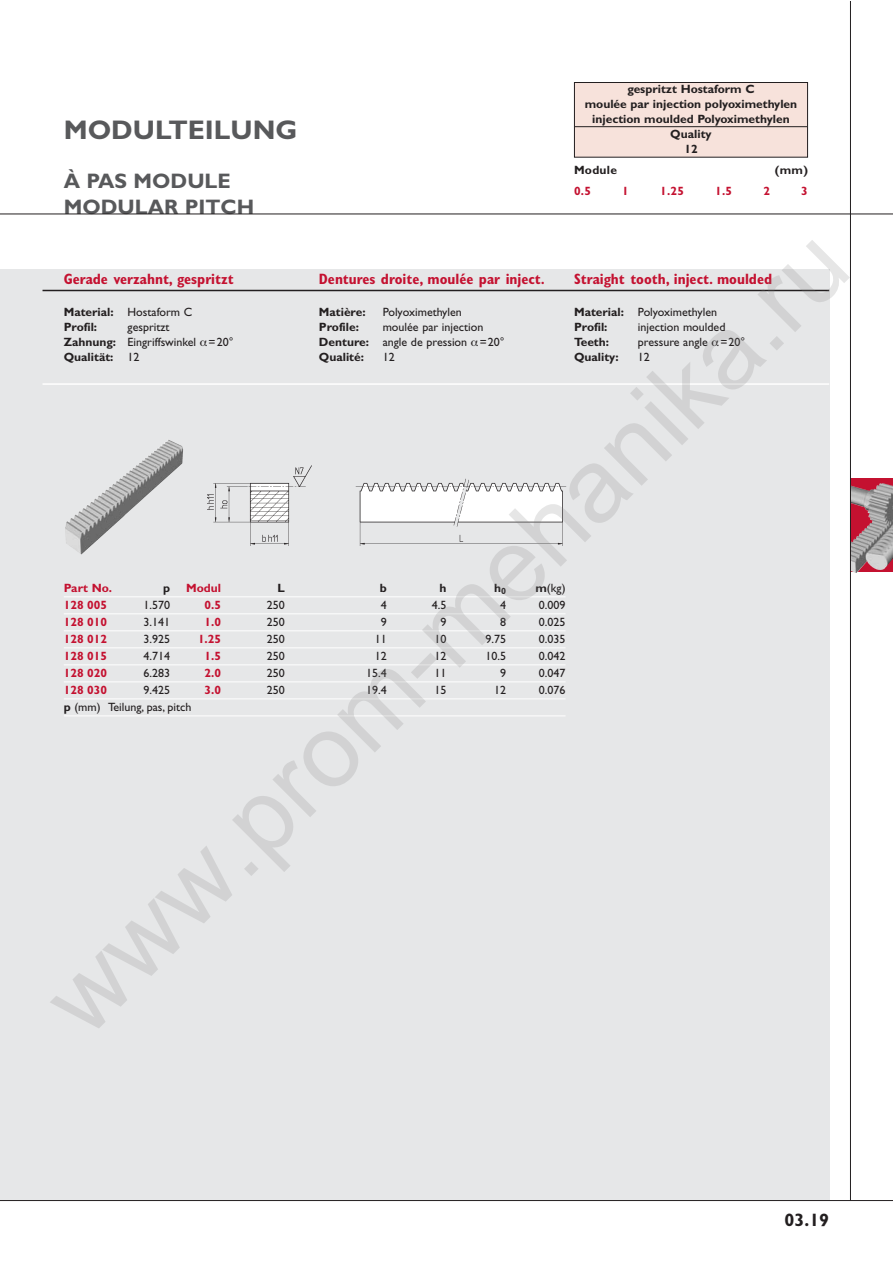
<style>
.page{position:relative;width:893px;height:1263px;background:#fff}
.page>*{position:absolute;margin:0;border:0;box-sizing:border-box;transform-origin:0 0}
.t1{font:102.9px "Arial";color:rgb(128 128 128/.2)}
.t2{font:700 27px "Gill Sans";color:#58595b}
.t3{font:700 21px/25.2px "Gill Sans";color:#58595b}
.t4{font:700 18px "Gill Sans";color:#231f20}
.t5{font:700 condensed 15px "Gill Sans";color:#c41130}
.t6{font:12px/15px "Gill Sans";color:#231f20}
.t7{font:700 12px/15px "Gill Sans";color:#231f20}
.t8{font:700 12px "Gill Sans";color:#c41130}
.s1{font-weight:400}
.s2{font-weight:700}
</style>
<div class="page">
<svg style="left:851px;top:479px;width:41px;height:93px;background:#ac7c84"></svg>
<div style="left:0;top:269px;width:829px;height:931px;background:#e6e7e8"></div>
<hr style="left:43px;top:383px;width:786px;height:2px;background:#fff">
<img style="left:141px;top:440px;width:42px;height:61px">
<img style="left:207px;top:465px;width:360px;height:81px">
<hr style="left:64px;top:596px;width:502px;height:1px;background:#fff">
<hr style="left:64px;top:613px;width:502px;height:1px;background:#fff">
<hr style="left:64px;top:630px;width:502px;height:1px;background:#fff">
<hr style="left:64px;top:647px;width:502px;height:1px;background:#fff">
<hr style="left:64px;top:664px;width:502px;height:1px;background:#fff">
<hr style="left:64px;top:681px;width:502px;height:1px;background:#fff">
<hr style="left:64px;top:698px;width:502px;height:1px;background:#fff">
<hr style="left:64px;top:715px;width:502px;height:1px;background:#fff">
<hr style="left:43px;top:290px;width:786px;height:1px;background:#231f20">
<div style="left:574px;top:82px;width:233px;height:75px;background:#f7e2db"></div>
<hr style="left:575px;top:126px;width:232px;height:1px;background:#231f20">
<div style="left:574px;top:82px;width:234px;height:76px;border:1px solid #231f20"></div>
<hr style="left:0;top:1200px;width:892px;height:1px;background:#231f20">
<hr style="left:0;top:214px;width:892px;height:1px;background:#231f20">
<hr style="left:850px;top:1px;width:1px;height:1199px;background:#231f20">
<p class="t7" style="left:585px;top:82px;width:214px;text-align:center">gespritzt Hostaform C<br>moulée par injection polyoximethylen injection moulded Polyoximethylen<br>Quality<br>12</p>
<p class="t7" style="left:574px;top:164px;width:44px">Module</p>
<p class="t7" style="left:775px;top:164px;width:35px">(mm)</p>
<p class="t8" style="left:574px;top:186px;width:19px">0.5</p>
<p class="t8" style="left:622px;top:186px;width:8px">1</p>
<p class="t8" style="left:660px;top:186px;width:25px">1.25</p>
<p class="t8" style="left:715px;top:186px;width:19px">1.5</p>
<p class="t8" style="left:763px;top:186px;width:8px">2</p>
<p class="t8" style="left:801px;top:186px;width:8px">3</p>
<h2 class="t2" style="left:64px;top:120px;width:235px">MODULTEILUNG</h2>
<h3 class="t3" style="left:64px;top:171px;width:192px">À PAS MODULE<br>MODULAR PITCH</h3>
<h1 class="t1" style="left:14px;top:967px;width:1087px;rotate:-45deg">www.prom-mehanika.ru</h1>
<p class="t5" style="left:64px;top:274px;width:171px">Gerade verzahnt, gespritzt</p>
<p class="t5" style="left:319px;top:274px;width:227px">Dentures droite, moulée par inject.</p>
<p class="t5" style="left:574px;top:274px;width:200px">Straight tooth, inject. moulded</p>
<p class="t7" style="left:64px;top:305px;width:130px">Material: <span class="s1">Hostaform C<br></span>Profil:</p>
<p class="t7" style="left:319px;top:305px;width:48px">Matière:</p>
<p class="t6" style="left:383px;top:305px;width:81px">Polyoximethylen</p>
<p class="t7" style="left:319px;top:320px;width:42px">Profile:</p>
<p class="t7" style="left:574px;top:305px;width:145px">Material: <span class="s1">Polyoximethylen<br></span>Profil:</p>
<p class="t6" style="left:319px;top:320px;width:187px;text-indent:64px">moulée par injection<br><span class="s2">Denture:</span> angle de pression =20°<br><span class="s2">Qualité:</span></p>
<p class="t6" style="left:638px;top:320px;width:89px">injection moulded</p>
<p class="t6" style="left:64px;top:320px;width:171px;text-indent:64px">gespritzt<br><span class="s2">Zahnung:</span> Eingriffswinkel =20°<br><span class="s2">Qualität:</span> 12</p>
<p class="t7" style="left:574px;top:335px;width:37px">Teeth:</p>
<p class="t6" style="left:638px;top:335px;width:109px">pressure angle =20°</p>
<p class="t7" style="left:574px;top:350px;width:46px">Quality:</p>
<p class="t6" style="left:638px;top:350px;width:13px">12</p>
<p class="t6" style="left:383px;top:350px;width:13px">12</p>
<p class="t8" style="left:64px;top:584px;width:50px">Part No.</p>
<p class="t7" style="left:163px;top:582px;width:8px">p</p>
<p class="t8" style="left:186px;top:584px;width:36px">Modul</p>
<p class="t7" style="left:277px;top:582px;width:9px">L</p>
<p class="t7" style="left:380px;top:582px;width:8px">b</p>
<p class="t7" style="left:439px;top:582px;width:8px">h</p>
<p class="t7" style="left:494px;top:582px;width:13px">h<sub>0</sub></p>
<p class="t6" style="left:535px;top:582px;width:32px"><span class="s2">m</span>(kg)</p>
<p class="t8" style="left:64px;top:601px;width:45px">128 005</p>
<p class="t6" style="left:143px;top:599px;width:28px">1.570</p>
<p class="t8" style="left:205px;top:601px;width:18px">0.5</p>
<p class="t6" style="left:267px;top:599px;width:19px">250</p>
<p class="t6" style="left:381px;top:599px;width:7px">4</p>
<p class="t6" style="left:432px;top:599px;width:16px">4.5</p>
<p class="t6" style="left:500px;top:599px;width:7px">4</p>
<p class="t6" style="left:539px;top:599px;width:28px">0.009</p>
<p class="t8" style="left:64px;top:618px;width:45px">128 010</p>
<p class="t6" style="left:143px;top:616px;width:28px">3.141</p>
<p class="t8" style="left:205px;top:618px;width:18px">1.0</p>
<p class="t6" style="left:267px;top:616px;width:19px">250</p>
<p class="t6" style="left:381px;top:616px;width:7px">9</p>
<p class="t6" style="left:440px;top:616px;width:7px">9</p>
<p class="t6" style="left:500px;top:616px;width:7px">8</p>
<p class="t6" style="left:539px;top:616px;width:28px">0.025</p>
<p class="t8" style="left:64px;top:635px;width:45px">128 012</p>
<p class="t6" style="left:143px;top:633px;width:28px">3.925</p>
<p class="t8" style="left:198px;top:635px;width:25px">1.25</p>
<p class="t6" style="left:267px;top:633px;width:19px">250</p>
<p class="t6" style="left:375px;top:633px;width:13px">11</p>
<p class="t6" style="left:434px;top:633px;width:13px">10</p>
<p class="t6" style="left:485px;top:633px;width:22px">9.75</p>
<p class="t6" style="left:539px;top:633px;width:28px">0.035</p>
<p class="t8" style="left:64px;top:652px;width:45px">128 015</p>
<p class="t6" style="left:143px;top:650px;width:28px">4.714</p>
<p class="t8" style="left:205px;top:652px;width:18px">1.5</p>
<p class="t6" style="left:267px;top:650px;width:19px">250</p>
<p class="t6" style="left:375px;top:650px;width:13px">12</p>
<p class="t6" style="left:434px;top:650px;width:13px">12</p>
<p class="t6" style="left:485px;top:650px;width:22px">10.5</p>
<p class="t6" style="left:539px;top:650px;width:28px">0.042</p>
<p class="t8" style="left:64px;top:669px;width:45px">128 020</p>
<p class="t6" style="left:143px;top:667px;width:28px">6.283</p>
<p class="t8" style="left:205px;top:669px;width:18px">2.0</p>
<p class="t6" style="left:267px;top:667px;width:19px">250</p>
<p class="t6" style="left:366px;top:667px;width:22px">15.4</p>
<p class="t6" style="left:434px;top:667px;width:13px">11</p>
<p class="t6" style="left:500px;top:667px;width:7px">9</p>
<p class="t6" style="left:539px;top:667px;width:28px">0.047</p>
<p class="t8" style="left:64px;top:686px;width:45px">128 030</p>
<p class="t6" style="left:143px;top:684px;width:28px">9.425</p>
<p class="t8" style="left:205px;top:686px;width:18px">3.0</p>
<p class="t6" style="left:267px;top:684px;width:19px">250</p>
<p class="t6" style="left:366px;top:684px;width:22px">19.4</p>
<p class="t6" style="left:434px;top:684px;width:13px">15</p>
<p class="t6" style="left:494px;top:684px;width:13px">12</p>
<p class="t6" style="left:539px;top:684px;width:28px">0.076</p>
<p class="t6" style="left:64px;top:701px;width:129px"><span class="s2">p</span> (mm) Teilung, pas, pitch</p>
<h3 class="t4" style="left:785px;top:1213px;width:46px">03.19</h3>
</div>
